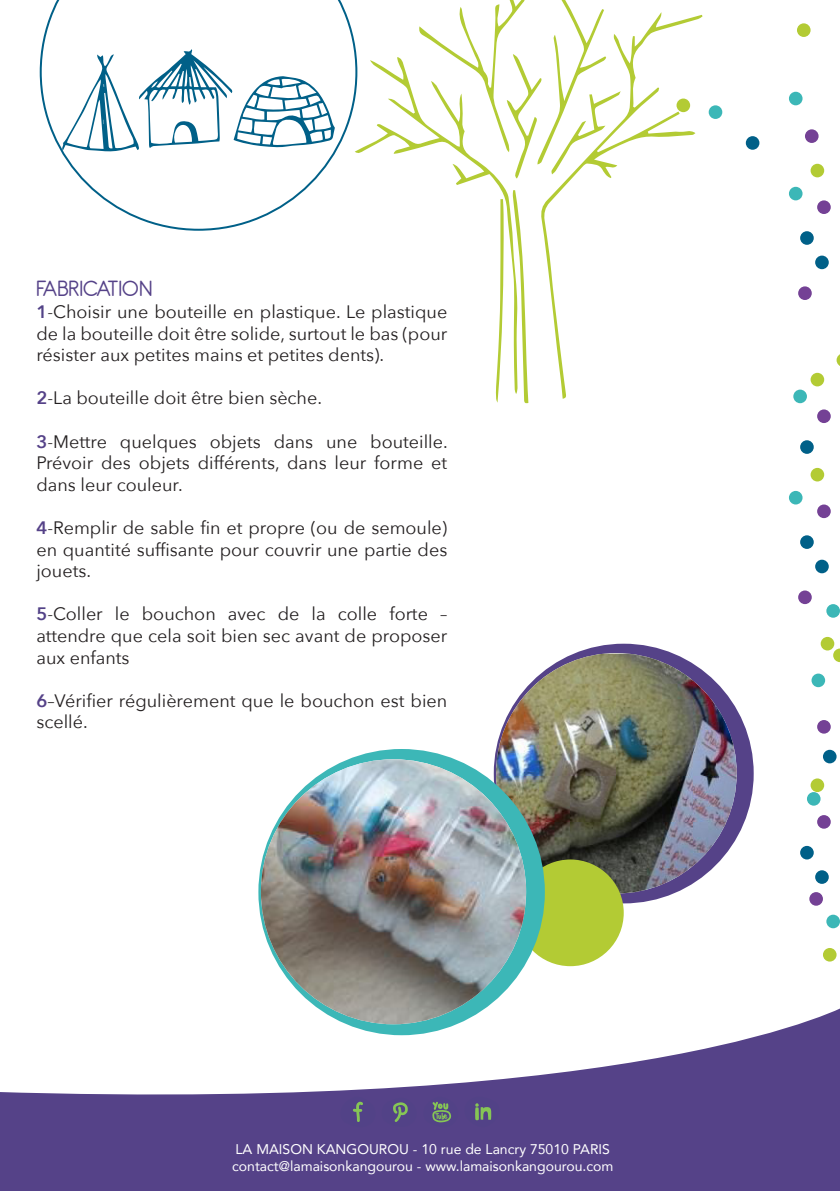
<style>
.page{position:relative;width:840px;height:1191px;background:#fff}
.page>*{position:absolute;margin:0;border:0;box-sizing:border-box;transform-origin:0 0}
.t1{font:24px "Antipasto";letter-spacing:-.025em;color:#554288}
.t2{font:18px/21.6px "Avenir Next";color:#231f20;text-align:justify}
.t3{font:14px "Avenir";color:#fff}
.s1{font-weight:600;color:#524287}
.s2{font-weight:600;color:#554288}
</style>
<div class="page">
<svg style="left:40px;top:0;width:317px;height:231px"></svg>
<svg style="left:0;top:1003px;width:839px;height:188px;fill:#554288"></svg>
<div style="left:788px;top:92px;width:14px;height:13px;background:#3cb7b7;border-radius:50%"></div>
<div style="left:796px;top:23px;width:14px;height:14px;background:#b3cb34;border-radius:50%"></div>
<div style="left:804px;top:129px;width:14px;height:14px;background:#744195;border-radius:50%"></div>
<div style="left:745px;top:136px;width:14px;height:14px;background:#006088;border-radius:50%"></div>
<div style="left:788px;top:187px;width:14px;height:13px;background:#3cb7b7;border-radius:50%"></div>
<div style="left:810px;top:164px;width:13px;height:13px;background:#b3cb34;border-radius:50%"></div>
<div style="left:816px;top:200px;width:14px;height:14px;background:#744195;border-radius:50%"></div>
<div style="left:799px;top:231px;width:14px;height:14px;background:#006088;border-radius:50%"></div>
<div style="left:708px;top:105px;width:14px;height:14px;background:#3cb7b7;border-radius:50%"></div>
<svg style="left:836px;top:355px;width:3px;height:10px"></svg>
<div style="left:797px;top:286px;width:14px;height:14px;background:#744195;border-radius:50%"></div>
<div style="left:814px;top:256px;width:14px;height:13px;background:#006088;border-radius:50%"></div>
<div style="left:792px;top:389px;width:14px;height:14px;background:#3cb7b7;border-radius:50%"></div>
<div style="left:810px;top:373px;width:13px;height:13px;background:#b3cb34;border-radius:50%"></div>
<div style="left:816px;top:409px;width:14px;height:14px;background:#744195;border-radius:50%"></div>
<div style="left:799px;top:440px;width:14px;height:14px;background:#006088;border-radius:50%"></div>
<div style="left:788px;top:491px;width:14px;height:13px;background:#3cb7b7;border-radius:50%"></div>
<div style="left:810px;top:468px;width:13px;height:13px;background:#b3cb34;border-radius:50%"></div>
<div style="left:816px;top:504px;width:14px;height:14px;background:#744195;border-radius:50%"></div>
<div style="left:799px;top:535px;width:14px;height:14px;background:#006088;border-radius:50%"></div>
<div style="left:825px;top:604px;width:14px;height:13px;background:#3cb7b7;border-radius:50%"></div>
<div style="left:820px;top:637px;width:13px;height:13px;background:#b3cb34;border-radius:50%"></div>
<div style="left:797px;top:590px;width:14px;height:14px;background:#744195;border-radius:50%"></div>
<div style="left:814px;top:559px;width:14px;height:14px;background:#006088;border-radius:50%"></div>
<div style="left:811px;top:673px;width:13px;height:14px;background:#3cb7b7;border-radius:50%"></div>
<svg style="left:832px;top:648px;width:7px;height:14px"></svg>
<div style="left:816px;top:720px;width:14px;height:13px;background:#744195;border-radius:50%"></div>
<div style="left:822px;top:750px;width:14px;height:13px;background:#006088;border-radius:50%"></div>
<div style="left:806px;top:792px;width:14px;height:13px;background:#3cb7b7;border-radius:50%"></div>
<div style="left:810px;top:778px;width:13px;height:14px;background:#b3cb34;border-radius:50%"></div>
<div style="left:816px;top:815px;width:14px;height:13px;background:#744195;border-radius:50%"></div>
<div style="left:799px;top:846px;width:14px;height:13px;background:#006088;border-radius:50%"></div>
<div style="left:825px;top:914px;width:14px;height:14px;background:#3cb7b7;border-radius:50%"></div>
<div style="left:822px;top:948px;width:14px;height:13px;background:#b3cb34;border-radius:50%"></div>
<div style="left:808px;top:892px;width:14px;height:13px;background:#744195;border-radius:50%"></div>
<div style="left:814px;top:870px;width:14px;height:14px;background:#006088;border-radius:50%"></div>
<svg style="left:541px;top:12px;width:161px;height:387px"></svg>
<svg style="left:354px;top:57px;width:158px;height:233px"></svg>
<svg style="left:512px;top:190px;width:16px;height:214px"></svg>
<svg style="left:495px;top:199px;width:8px;height:204px"></svg>
<svg style="left:418px;top:0;width:202px;height:179px"></svg>
<div style="left:493px;top:643px;width:260px;height:260px;background:#554288;border-radius:50%"></div>
<img style="left:496px;top:653px;width:240px;height:240px">
<svg style="left:61px;top:49px;width:273px;height:103px"></svg>
<div style="left:516px;top:859px;width:107px;height:107px;background:#b3cb34;border-radius:50%"></div>
<svg style="left:339px;top:1096px;width:77px;height:31px"></svg>
<svg style="left:422px;top:1096px;width:36px;height:31px"></svg>
<svg style="left:464px;top:1096px;width:36px;height:31px"></svg>
<div style="left:258px;top:749px;width:286px;height:286px;background:#3cb7b7;border-radius:50%"></div>
<img style="left:261px;top:759px;width:265px;height:265px;border-radius:132px">
<p class="t1" style="left:36px;top:269px;width:118px">FABRICATION</p>
<p class="t2" style="left:36px;top:300px;width:412px"><span class="s1">1</span>-Choisir une bouteille en plastique. Le plastique de la bouteille doit être solide, surtout le bas (pour résister aux petites mains et petites dents).</p>
<p class="t2" style="left:36px;top:386px;width:287px"><span class="s2">2</span>-La bouteille doit être bien sèche.</p>
<p class="t2" style="left:36px;top:430px;width:412px"><span class="s2">3</span>-Mettre quelques objets dans une bouteille.<br>Prévoir des objets différents, dans leur forme et dans leur couleur.</p>
<p class="t2" style="left:36px;top:516px;width:412px"><span class="s2">4</span>-Remplir de sable fin et propre (ou de semoule) en quantité suffisante pour couvrir une partie des jouets.</p>
<p class="t2" style="left:36px;top:602px;width:412px"><span class="s1">5</span>-Coller le bouchon avec de la colle forte – attendre que cela soit bien sec avant de proposer aux enfants</p>
<p class="t2" style="left:36px;top:689px;width:412px"><span class="s2">6</span>–Vérifier régulièrement que le bouchon est bien scellé.</p>
<p class="t3" style="left:235px;top:1138px;width:376px">LA MAISON KANGOUROU - 10 rue de Lancry 75010 PARIS</p>
<p class="t3" style="left:232px;top:1154px;width:382px">contact@lamaisonkangourou - www.lamaisonkangourou.com</p>
</div>
